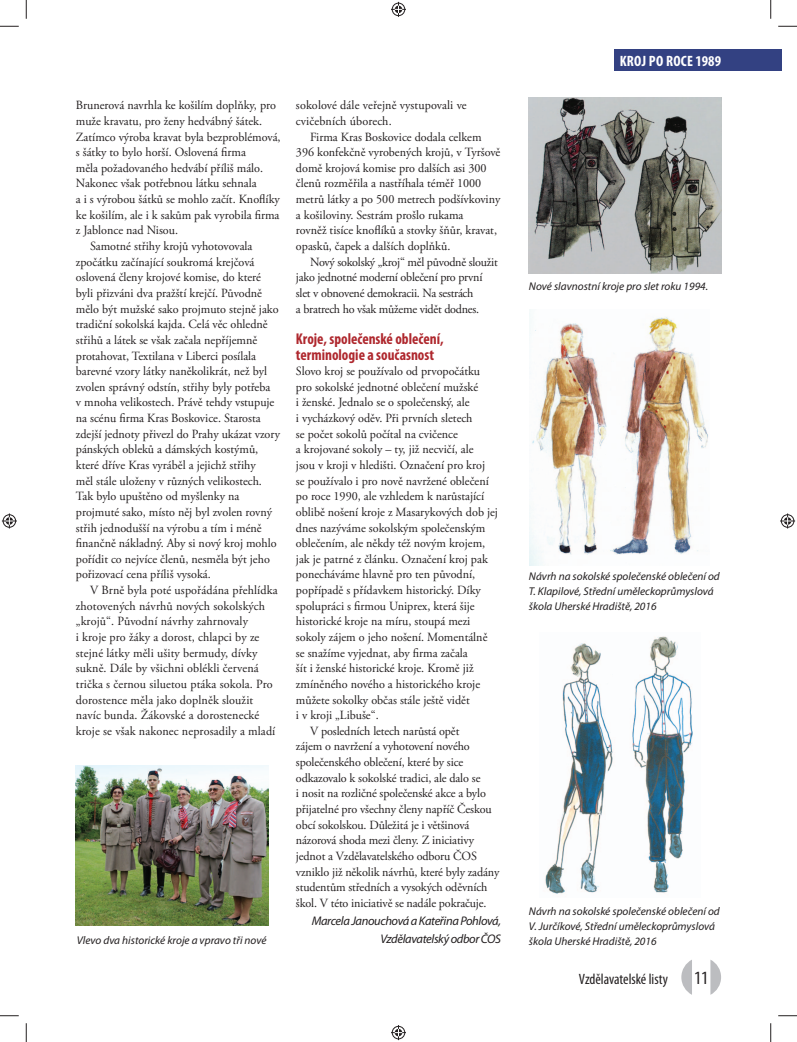
<style>
.page{position:relative;width:797px;height:1042px;background:#fff}
.page>*{position:absolute;margin:0;border:0;box-sizing:border-box;transform-origin:0 0}
.t1{font:condensed 18.75px "Myriad Pro";color:#231f20}
.t2{font:700 condensed 15.62px/15.6px "Myriad Pro";color:#af282e}
.t3{font:condensed 15px "Myriad Pro";color:#231f20}
.t4{font:700 condensed 15px "Myriad Pro";letter-spacing:.02em;color:#fff}
.t5{font:12.5px/15.6px "Adobe Garamond Pro";color:#231f20}
.t6{font:12.5px/15.6px "Adobe Garamond Pro";letter-spacing:-.02em;color:#231f20}
.t7{font:italic 12.5px/18.1px "Myriad Pro";letter-spacing:-.03em;color:#231f20;text-align:right}
.t8{font:italic 11.25px/15px "Myriad Pro";color:#231f20}
</style>
<div class="page">
<img style="left:528px;top:98px;width:193px;height:175px">
<img style="left:530px;top:317px;width:178px;height:248px">
<img style="left:545px;top:636px;width:148px;height:258px">
<img style="left:76px;top:765px;width:193px;height:160px">
<div style="left:614px;top:49px;width:167px;height:22px;background:#334182"></div>
<svg style="left:681px;top:960px;width:40px;height:34px"></svg>
<svg style="left:0;top:25px;width:19px;height:2px"></svg>
<svg style="left:778px;top:25px;width:19px;height:2px"></svg>
<svg style="left:0;top:1015px;width:19px;height:1px"></svg>
<svg style="left:778px;top:1015px;width:19px;height:1px"></svg>
<svg style="left:25px;top:0;width:2px;height:19px"></svg>
<svg style="left:25px;top:1023px;width:2px;height:18px"></svg>
<svg style="left:770px;top:0;width:1px;height:19px"></svg>
<svg style="left:770px;top:1023px;width:1px;height:18px"></svg>
<svg style="left:391px;top:2px;width:15px;height:15px"></svg>
<svg style="left:391px;top:1025px;width:15px;height:14px"></svg>
<svg style="left:2px;top:513px;width:15px;height:15px"></svg>
<svg style="left:780px;top:513px;width:15px;height:15px"></svg>
<p class="t4" style="left:619px;top:55px;width:103px">KROJ PO ROCE 1989</p>
<p class="t5" style="left:76px;top:100px;width:202px">Brunerová navrhla ke košilím doplňky, pro</p>
<p class="t5" style="left:76px;top:116px;width:188px">muže kravatu, pro ženy hedvábný šátek.</p>
<p class="t5" style="left:76px;top:131px;width:206px">Zatímco výroba kravat byla bezproblémová,</p>
<p class="t5" style="left:76px;top:147px;width:172px">s šátky to bylo horší. Oslovená firma</p>
<p class="t5" style="left:76px;top:163px;width:189px">měla požadovaného hedvábí příliš málo.</p>
<p class="t5" style="left:76px;top:178px;width:182px">Nakonec však potřebnou látku sehnala</p>
<p class="t5" style="left:76px;top:194px;width:205px">a i s výrobou šátků se mohlo začít. Knoflíky</p>
<p class="t5" style="left:76px;top:209px;width:205px">ke košilím, ale i k sakům pak vyrobila firma</p>
<p class="t5" style="left:76px;top:225px;width:104px">z Jablonce nad Nisou.</p>
<p class="t5" style="left:90px;top:241px;width:164px">Samotné střihy krojů vyhotovovala</p>
<p class="t5" style="left:76px;top:256px;width:180px">zpočátku začínající soukromá krejčová</p>
<p class="t5" style="left:76px;top:272px;width:186px">oslovená členy krojové komise, do které</p>
<p class="t5" style="left:76px;top:288px;width:188px">byli přizváni dva pražští krejčí. Původně</p>
<p class="t5" style="left:76px;top:303px;width:204px">mělo být mužské sako projmuto stejně jako</p>
<p class="t5" style="left:76px;top:319px;width:193px">tradiční sokolská kajda. Celá věc ohledně</p>
<p class="t5" style="left:76px;top:334px;width:183px">střihů a látek se však začala nepříjemně</p>
<p class="t5" style="left:76px;top:350px;width:182px">protahovat, Textilana v Liberci posílala</p>
<p class="t5" style="left:76px;top:366px;width:193px">barevné vzory látky naněkolikrát, než byl</p>
<p class="t5" style="left:76px;top:381px;width:196px">zvolen správný odstín, střihy byly potřeba</p>
<p class="t5" style="left:76px;top:397px;width:200px">v mnoha velikostech. Právě tehdy vstupuje</p>
<p class="t5" style="left:76px;top:413px;width:186px">na scénu firma Kras Boskovice. Starosta</p>
<p class="t5" style="left:76px;top:428px;width:206px">zdejší jednoty přivezl do Prahy ukázat vzory</p>
<p class="t5" style="left:76px;top:444px;width:184px">pánských obleků a dámských kostýmů,</p>
<p class="t5" style="left:76px;top:459px;width:181px">které dříve Kras vyráběl a jejichž střihy</p>
<p class="t5" style="left:76px;top:475px;width:188px">měl stále uloženy v různých velikostech.</p>
<p class="t5" style="left:76px;top:491px;width:165px">Tak bylo upuštěno od myšlenky na</p>
<p class="t5" style="left:76px;top:506px;width:198px">projmuté sako, místo něj byl zvolen rovný</p>
<p class="t5" style="left:76px;top:522px;width:187px">střih jednodušší na výrobu a tím i méně</p>
<p class="t5" style="left:76px;top:538px;width:202px">finančně nákladný. Aby si nový kroj mohlo</p>
<p class="t5" style="left:76px;top:553px;width:195px">pořídit co nejvíce členů, nesměla být jeho</p>
<p class="t5" style="left:76px;top:569px;width:136px">pořizovací cena příliš vysoká.</p>
<p class="t5" style="left:90px;top:584px;width:189px">V Brně byla poté uspořádána přehlídka</p>
<p class="t5" style="left:76px;top:600px;width:191px">zhotovených návrhů nových sokolských</p>
<p class="t5" style="left:76px;top:616px;width:174px">„krojů“. Původní návrhy zahrnovaly</p>
<p class="t5" style="left:76px;top:631px;width:185px">i kroje pro žáky a dorost, chlapci by ze</p>
<p class="t5" style="left:76px;top:647px;width:183px">stejné látky měli ušity bermudy, dívky</p>
<p class="t5" style="left:76px;top:663px;width:184px">sukně. Dále by všichni oblékli červená</p>
<p class="t5" style="left:76px;top:678px;width:198px">trička s černou siluetou ptáka sokola. Pro</p>
<p class="t5" style="left:76px;top:694px;width:179px">dorostence měla jako doplněk sloužit</p>
<p class="t5" style="left:76px;top:709px;width:185px">navíc bunda. Žákovské a dorostenecké</p>
<p class="t5" style="left:76px;top:725px;width:201px">kroje se však nakonec neprosadily a mladí</p>
<p class="t5" style="left:296px;top:100px;width:172px">sokolové dále veřejně vystupovali ve cvičebních úborech.</p>
<p class="t5" style="left:296px;top:131px;width:206px;text-indent:14px">Firma Kras Boskovice dodala celkem 396 konfekčně vyrobených krojů, v Tyršově domě krojová komise pro dalších asi 300 členů rozměřila a nastříhala téměř 1000 metrů látky a po 500 metrech podšívkoviny a košiloviny. Sestrám prošlo rukama<br>rovněž tisíce knoflíků a stovky šňůr, kravat, opasků, čapek a dalších doplňků.</p>
<p class="t6" style="left:296px;top:256px;width:203px;text-indent:14px">Nový sokolský „kroj“ měl původně sloužit jako jednotné moderní oblečení pro první slet v obnovené demokracii. Na sestrách<br>a bratrech ho však můžeme vidět dodnes.</p>
<p class="t2" style="left:296px;top:332px;width:149px">Kroje, společenské oblečení, terminologie a současnost</p>
<p class="t5" style="left:296px;top:366px;width:186px">Slovo kroj se používalo od prvopočátku</p>
<p class="t5" style="left:296px;top:381px;width:184px">pro sokolské jednotné oblečení mužské</p>
<p class="t5" style="left:296px;top:397px;width:175px">i ženské. Jednalo se o společenský, ale</p>
<p class="t5" style="left:296px;top:413px;width:178px">i vycházkový oděv. Při prvních sletech</p>
<p class="t5" style="left:296px;top:428px;width:163px">se počet sokolů počítal na cvičence</p>
<p class="t5" style="left:296px;top:444px;width:179px">a krojované sokoly – ty, již necvičí, ale</p>
<p class="t5" style="left:296px;top:459px;width:191px">jsou v kroji v hledišti. Označení pro kroj</p>
<p class="t5" style="left:296px;top:475px;width:194px">se používalo i pro nově navržené oblečení</p>
<p class="t5" style="left:296px;top:491px;width:190px">po roce 1990, ale vzhledem k narůstající</p>
<p class="t5" style="left:296px;top:506px;width:203px">oblibě nošení kroje z Masarykových dob jej</p>
<p class="t5" style="left:296px;top:522px;width:191px">dnes nazýváme sokolským společenským</p>
<p class="t5" style="left:296px;top:538px;width:191px">oblečením, ale někdy též novým krojem,</p>
<p class="t5" style="left:296px;top:553px;width:193px">jak je patrné z článku. Označení kroj pak</p>
<p class="t5" style="left:296px;top:569px;width:181px">ponecháváme hlavně pro ten původní,</p>
<p class="t5" style="left:296px;top:584px;width:186px">popřípadě s přídavkem historický. Díky</p>
<p class="t5" style="left:296px;top:600px;width:180px">spolupráci s firmou Uniprex, která šije</p>
<p class="t5" style="left:296px;top:616px;width:176px">historické kroje na míru, stoupá mezi</p>
<p class="t5" style="left:296px;top:631px;width:193px">sokoly zájem o jeho nošení. Momentálně</p>
<p class="t5" style="left:296px;top:647px;width:173px">se snažíme vyjednat, aby firma začala</p>
<p class="t5" style="left:296px;top:663px;width:179px">šít i ženské historické kroje. Kromě již</p>
<p class="t5" style="left:296px;top:678px;width:186px">zmíněného nového a historického kroje</p>
<p class="t5" style="left:296px;top:694px;width:175px">můžete sokolky občas stále ještě vidět</p>
<p class="t5" style="left:296px;top:709px;width:84px">i v kroji „Libuše“.</p>
<p class="t5" style="left:310px;top:725px;width:151px">V posledních letech narůstá opět</p>
<p class="t5" style="left:296px;top:741px;width:175px">zájem o navržení a vyhotovení nového</p>
<p class="t5" style="left:296px;top:756px;width:169px">společenského oblečení, které by sice</p>
<p class="t5" style="left:296px;top:772px;width:186px">odkazovalo k sokolské tradici, ale dalo se</p>
<p class="t5" style="left:296px;top:788px;width:191px">i nosit na rozličné společenské akce a bylo</p>
<p class="t5" style="left:296px;top:803px;width:197px">přijatelné pro všechny členy napříč Českou</p>
<p class="t5" style="left:296px;top:819px;width:175px">obcí sokolskou. Důležitá je i většinová</p>
<p class="t5" style="left:296px;top:834px;width:180px">názorová shoda mezi členy. Z iniciativy</p>
<p class="t5" style="left:296px;top:850px;width:183px">jednot a Vzdělavatelského odboru ČOS</p>
<p class="t5" style="left:296px;top:866px;width:205px">vzniklo již několik návrhů, které byly zadány</p>
<p class="t5" style="left:296px;top:881px;width:193px">studentům středních a vysokých oděvních</p>
<p class="t5" style="left:296px;top:897px;width:192px">škol. V této iniciativě se nadále pokračuje.</p>
<p class="t7" style="left:312px;top:912px;width:191px">Marcela Janouchová a Kateřina Pohlová,<br>Vzdělavatelský odbor ČOS</p>
<p class="t8" style="left:529px;top:280px;width:181px">Nové slavnostní kroje pro slet roku 1994.</p>
<p class="t8" style="left:529px;top:569px;width:192px">Návrh na sokolské společenské oblečení od<br>T. Klapilové, Střední uměleckoprůmyslová škola Uherské Hradiště, 2016</p>
<p class="t8" style="left:529px;top:904px;width:192px">Návrh na sokolské společenské oblečení od<br>V. Jurčíkové, Střední uměleckoprůmyslová</p>
<p class="t8" style="left:77px;top:933px;width:191px">Vlevo dva historické kroje a vpravo tři nové</p>
<p class="t8" style="left:529px;top:934px;width:129px">škola Uherské Hradiště, 2016</p>
<p class="t3" style="left:579px;top:973px;width:90px">Vzdělavatelské listy</p>
<h1 class="t1" style="left:694px;top:970px;width:16px">11</h1>
</div>
